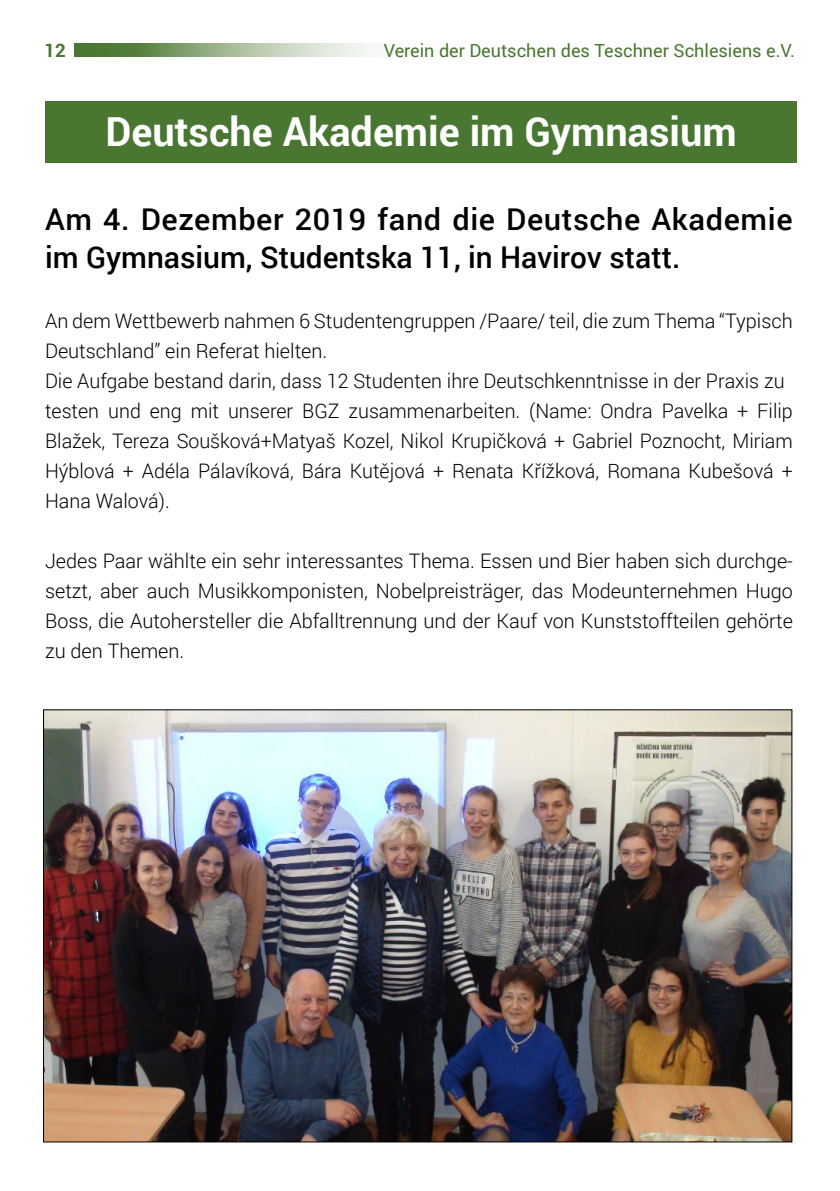
<style>
.page{position:relative;width:840px;height:1191px;background:#fff}
.page>*{position:absolute;margin:0;border:0;box-sizing:border-box;transform-origin:0 0}
.t1{font:700 40px "Roboto";color:#fff}
.BASI{font:500 30px/38px "Roboto";letter-spacing:.005em;color:#000}
.BASI-2{font:300 20px/30px "Roboto";color:#000;text-align:justify}
.t2{font:700 18.6px "Roboto";color:#497631}
.t3{font:18px "Roboto";color:#497631}
</style>
<div class="page">
<img style="left:45px;top:711px;width:745px;height:429px">
<div style="left:45px;top:101px;width:751px;height:61px;background:#497631"></div>
<svg style="left:75px;top:44px;width:298px;height:13px;background:#9cb48e"></svg>
<p class="t2" style="left:44px;top:37px;width:23px">12</p>
<p class="t3" style="left:383px;top:37px;width:412px">Verein der Deutschen des Teschner Schlesiens e.V.</p>
<p class="t1" style="left:105px;top:103px;width:632px">Deutsche Akademie im Gymnasium</p>
<p class="BASI" style="left:45px;top:199px;width:748px">Am 4. Dezember 2019 fand die Deutsche Akademie im Gymnasium, Studentska 11, in Havirov statt.</p>
<p class="BASI-2" style="left:45px;top:305px;width:748px">An dem Wettbewerb nahmen 6 Studentengruppen /Paare/ teil, die zum Thema “Typisch<br>Deutschland” ein Referat hielten.</p>
<p class="BASI-2" style="left:45px;top:365px;width:740px">Die Aufgabe bestand darin, dass 12 Studenten ihre Deutschkenntnisse in der Praxis zu</p>
<p class="BASI-2" style="left:45px;top:395px;width:749px">testen und eng mit unserer BGZ zusammenarbeiten. (Name: Ondra Pavelka + Filip Blažek, Tereza Soušková+Matyaš Kozel, Nikol Krupičková + Gabriel Poznocht, Miriam Hýblová + Adéla Pálavíková, Bára Kutějová + Renata Křížková, Romana Kubešová + Hana Walová).</p>
<p class="BASI-2" style="left:45px;top:545px;width:749px">Jedes Paar wählte ein sehr interessantes Thema. Essen und Bier haben sich durchge&shy;setzt, aber auch Musikkomponisten, Nobelpreisträger, das Modeunternehmen Hugo Boss, die Autohersteller die Abfalltrennung und der Kauf von Kunststoffteilen gehörte zu den Themen.</p>
</div>
